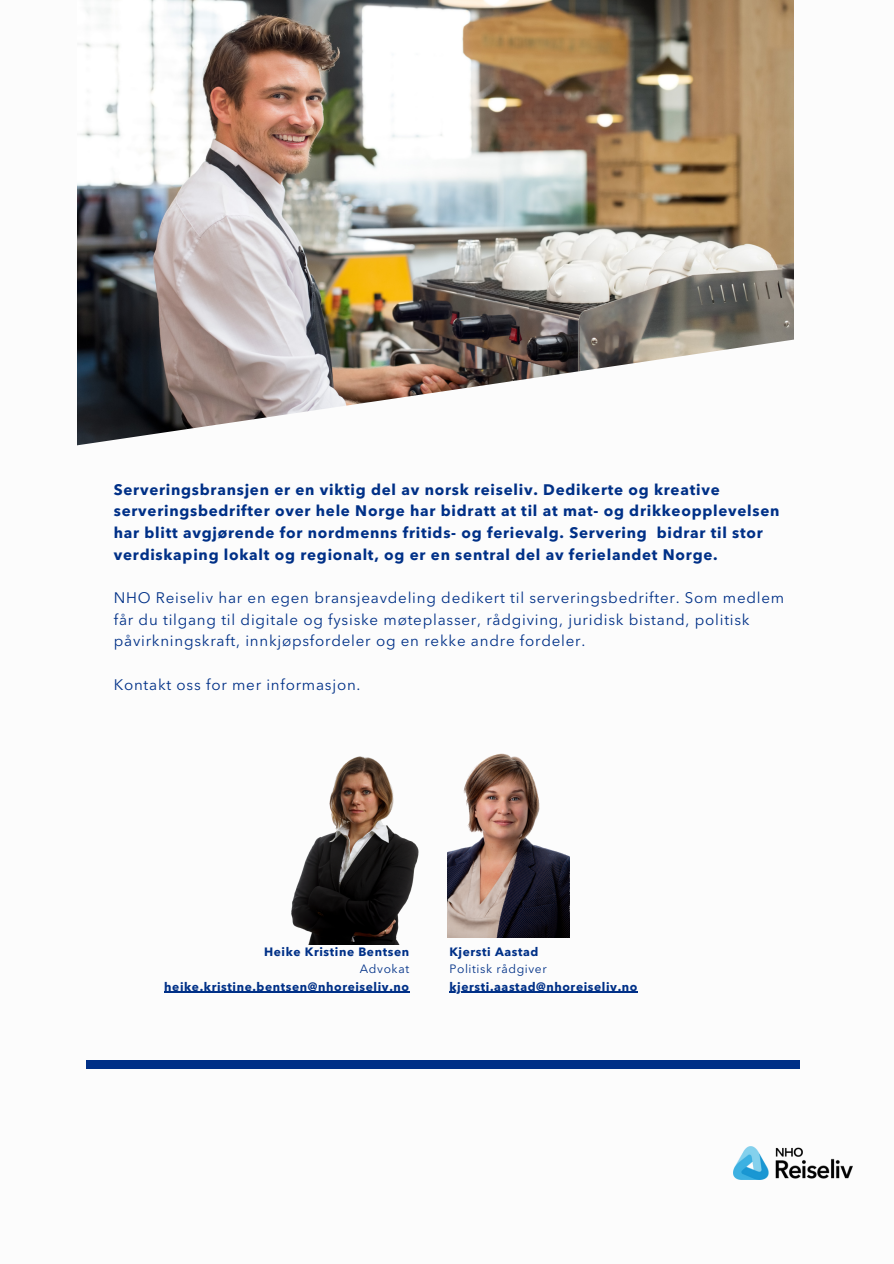
<style>
.page{position:relative;width:894px;height:1264px;background:#fff}
.page>*{position:absolute;margin:0;border:0;box-sizing:border-box;transform-origin:0 0}
.t1{font:700 15.15px/21.6px "Avenir Next LT Pro";letter-spacing:.05em;color:#003087}
.t2{font:15.15px/21.6px "Avenir Next LT Pro";letter-spacing:.05em;color:#003087}
.t3{font:700 12px "Avenir Next LT Pro";letter-spacing:.05em;color:#003087}
.t4{font:12px "Avenir Next LT Pro";letter-spacing:.05em;color:#003087}
</style>
<div class="page">
<div style="left:86px;top:1060px;width:713px;height:8px;background:#003087"></div>
<img style="left:733px;top:1146px;width:119px;height:32px">
<img style="left:77px;top:0;width:493px;height:862px">
<img style="left:380px;top:0;width:414px;height:791px">
<img style="left:281px;top:751px;width:154px;height:193px">
<img style="left:447px;top:751px;width:122px;height:186px">
<hr style="left:164px;top:991px;width:245px;height:1px;background:#003087">
<hr style="left:449px;top:991px;width:189px;height:1px;background:#003087">
<p class="t1" style="left:114px;top:480px;width:667px">Serveringsbransjen er en viktig del av norsk reiseliv. Dedikerte og kreative serveringsbedrifter over hele Norge har bidratt at til at mat- og drikkeopplevelsen har blitt avgjørende for nordmenns fritids- og ferievalg. Servering bidrar til stor verdiskaping lokalt og regionalt, og er en sentral del av ferielandet Norge.</p>
<p class="t2" style="left:114px;top:588px;width:671px">NHO Reiseliv har en egen bransjeavdeling dedikert til serveringsbedrifter. Som medlem får du tilgang til digitale og fysiske møteplasser, rådgiving, juridisk bistand, politisk påvirkningskraft, innkjøpsfordeler og en rekke andre fordeler.</p>
<p class="t2" style="left:114px;top:675px;width:248px">Kontakt oss for mer informasjon.</p>
<p class="t3" style="left:264px;top:946px;width:146px">Heike Kristine Bentsen</p>
<p class="t4" style="left:360px;top:964px;width:51px">Advokat</p>
<p class="t3" style="left:164px;top:981px;width:246px">heike.kristine.bentsen@nhoreiseliv.no</p>
<p class="t3" style="left:449px;top:946px;width:90px">Kjersti Aastad</p>
<p class="t4" style="left:449px;top:964px;width:99px">Politisk rådgiver</p>
<p class="t3" style="left:449px;top:981px;width:189px">kjersti.aastad@nhoreiseliv.no</p>
</div>
